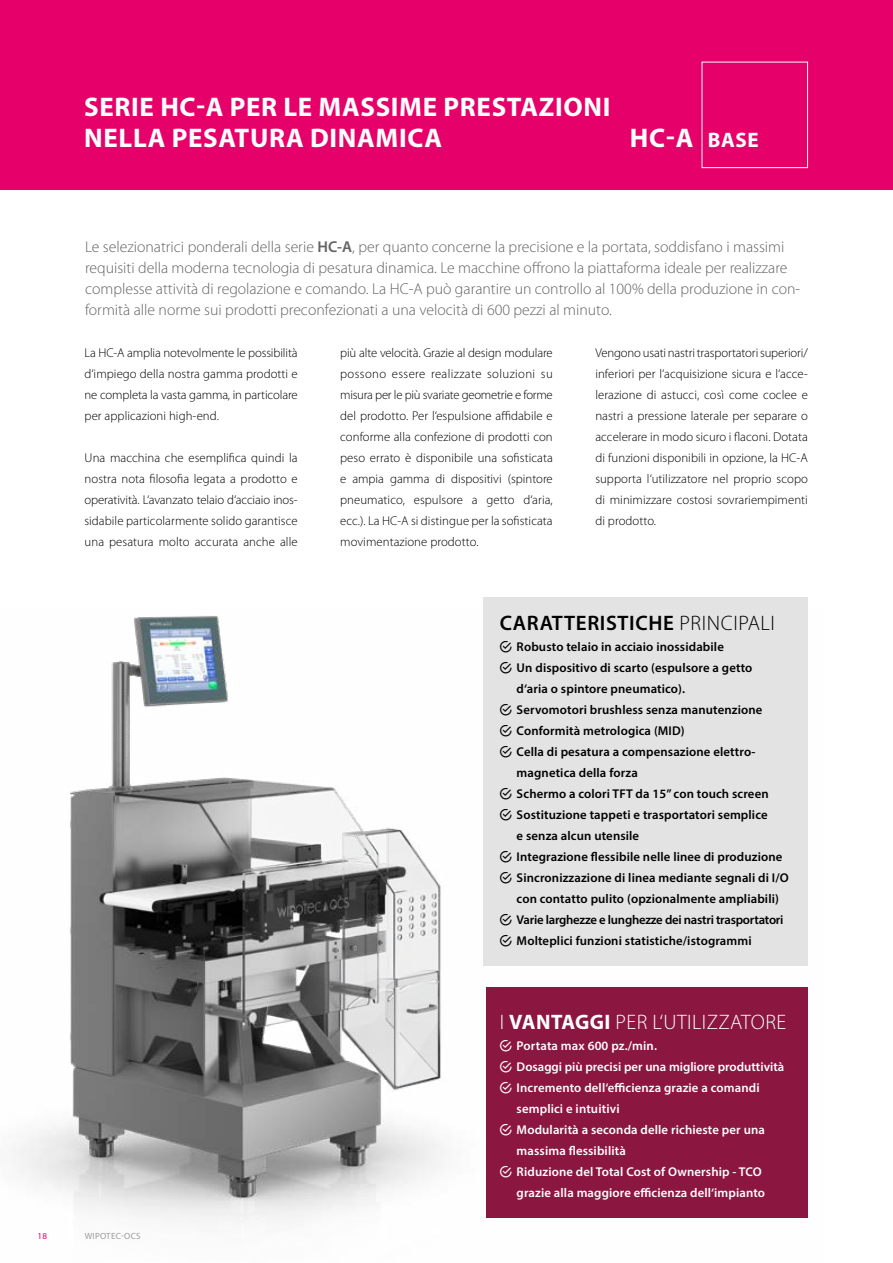
<style>
.page{position:relative;width:893px;height:1263px;background:#fff}
.page>*{position:absolute;margin:0;border:0;box-sizing:border-box;transform-origin:0 0}
.t1{font:700 27px/31.5px "Myriad Pro";letter-spacing:.025em;color:#fff}
.t2{font:300 21px "Myriad Pro";letter-spacing:.02em;color:#fff}
.t3{font:600 21px "Myriad Pro";letter-spacing:.03em;color:#000}
.t4{font:300 15.75px/21px "Myriad Pro";color:#646363}
.t5{font:300 12.75px/21px "Myriad Pro";letter-spacing:.005em;color:#000;text-align:justify}
.t6{font:600 12.75px/21px "Myriad Pro";letter-spacing:.01em;color:#000}
.t7{font:600 12.75px/21px "Myriad Pro";letter-spacing:.01em;color:#fff}
.t8{font:9px "Myriad Pro";letter-spacing:.03em;color:#9d9d9c}
.t9{font:9px "Myriad Pro";color:#e60069}
.s1{font-size:21px}
.s2{font-weight:600}
.s3{font-weight:300}
.s4{font-weight:700}
</style>
<div class="page">
<img style="left:14px;top:616px;width:794px;height:606px">
<div style="left:0;top:0;width:893px;height:189px;background:#e60069"></div>
<div style="left:702px;top:62px;width:106px;height:106px;border:1px solid #fff"></div>
<div style="left:486px;top:987px;width:322px;height:230px;background:#8b1640"></div>
<div style="left:483px;top:598px;width:325px;height:368px;background:#e3e3e3"></div>
<h1 class="t1" style="left:84px;top:90px;width:528px">SERIE HC-A PER LE MASSIME PRESTAZIONI<br>NELLA PESATURA DINAMICA</h1>
<h1 class="t1" style="left:630px;top:121px;width:130px">HC-A <span class="s1">BASE</span></h1>
<p class="t4" style="left:85px;top:237px;width:717px">Le selezionatrici ponderali della serie <span class="s2">HC-A</span>, per quanto concerne la precisione e la portata, soddisfano i massimi requisiti della moderna tecnologia di pesatura dinamica. Le macchine offrono la piattaforma ideale per realizzare complesse attività di regolazione e comando. La HC-A può garantire un controllo al 100% della produzione in con&shy;formità alle norme sui prodotti preconfezionati a una velocità di 600 pezzi al minuto.</p>
<p class="t5" style="left:85px;top:342px;width:215px">La HC-A amplia notevolmente le possibilità d‘impiego della nostra gamma prodotti e ne completa la vasta gamma, in particolare per applicazioni high-end.</p>
<p class="t5" style="left:85px;top:447px;width:215px">Una macchina che esemplifica quindi la nostra nota filosofia legata a prodotto e operatività. L‘avanzato telaio d‘acciaio inos&shy;sidabile particolarmente solido garantisce una pesatura molto accurata anche alle</p>
<p class="t5" style="left:340px;top:342px;width:214px">più alte velocità. Grazie al design modulare possono essere realizzate soluzioni su misura per le più svariate geometrie e forme del prodotto. Per l‘espulsione affidabile e conforme alla confezione di prodotti con peso errato è disponibile una sofisticata e ampia gamma di dispositivi (spintore pneumatico, espulsore a getto d‘aria, ecc.). La HC-A si distingue per la sofisticata movimentazione prodotto.</p>
<p class="t5" style="left:595px;top:342px;width:214px">Vengono usati nastri trasportatori superiori/ inferiori per l‘acquisizione sicura e l‘acce&shy;lerazione di astucci, così come coclee e nastri a pressione laterale per separare o accelerare in modo sicuro i flaconi. Dotata di funzioni disponibili in opzione, la HC-A supporta l‘utilizzatore nel proprio scopo di minimizzare costosi sovrariempimenti di prodotto.</p>
<h2 class="t3" style="left:500px;top:610px;width:277px">CARATTERISTICHE <span class="s3">PRINCIPALI</span></h2>
<p class="t6" style="left:517px;top:636px;width:274px">Robusto telaio in acciaio inossidabile<br>Un dispositivo di scarto (espulsore a getto<br>d‘aria o spintore pneumatico).<br>Servomotori brushless senza manutenzione Conformità metrologica (MID)<br>Cella di pesatura a compensazione elettro&shy;magnetica della forza<br>Schermo a colori TFT da 15” con touch screen Sostituzione tappeti e trasportatori semplice<br>e senza alcun utensile<br>Integrazione flessibile nelle linee di produzione Sincronizzazione di linea mediante segnali di I/O con contatto pulito (opzionalmente ampliabili)<br>Varie larghezze e lunghezze dei nastri trasportatori Molteplici funzioni statistiche/istogrammi</p>
<p class="t9" style="left:38px;top:1230px;width:11px">18</p>
<p class="t8" style="left:85px;top:1230px;width:57px">WIPOTEC-OCS</p>
<h2 class="t2" style="left:500px;top:1010px;width:288px">I <span class="s4">VANTAGGI</span> PER L‘UTILIZZATORE</h2>
<p class="t7" style="left:517px;top:1035px;width:269px">Portata max 600 pz./min.<br>Dosaggi più precisi per una migliore produttività Incremento dell‘efficienza grazie a comandi semplici e intuitivi<br>Modularità a seconda delle richieste per una massima flessibilità<br>Riduzione del Total Cost of Ownership - TCO grazie alla maggiore efficienza dell‘impianto</p>
</div>
